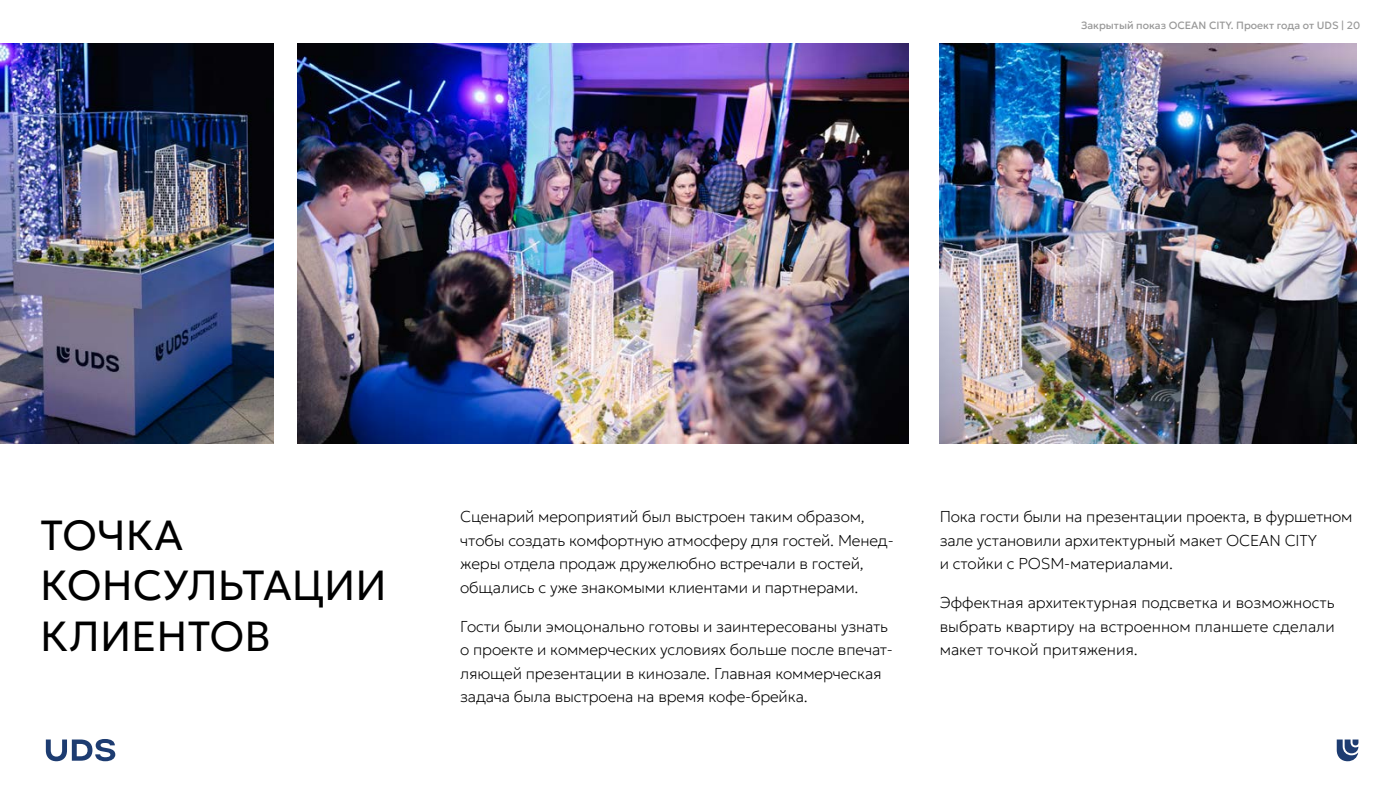
<style>
.page{position:relative;width:1400px;height:788px;background:#fff}
.page>*{position:absolute;margin:0;border:0;box-sizing:border-box;transform-origin:0 0}
.t1{font:300 42px/50.4px "Geologica";color:#000}
.t2{font:100 15.75px/23.6px "Geologica";letter-spacing:-.01em;color:#000}
.t3{font:10.5px "Geologica";color:#999}
</style>
<div class="page">
<img style="left:940px;top:44px;width:416px;height:399px">
<img style="left:298px;top:44px;width:610px;height:399px">
<img style="left:0;top:44px;width:274px;height:399px">
<svg style="left:45px;top:739px;width:70px;height:22px"></svg>
<svg style="left:1337px;top:739px;width:22px;height:22px"></svg>
<p class="t3" style="left:1081px;top:16px;width:281px">Закрытый показ OCEAN CITY. Проект года от UDS | 20</p>
<h1 class="t1" style="left:40px;top:506px;width:348px">ТОЧКА<br>КОНСУЛЬТАЦИИ<br>КЛИЕНТОВ</h1>
<p class="t2" style="left:460px;top:503px;width:435px">Сценарий мероприятий был выстроен таким образом, чтобы создать комфортную атмосферу для гостей. Менед&shy;жеры отдела продаж дружелюбно встречали в гостей, общались с уже знакомыми клиентами и партнерами.</p>
<p class="t2" style="left:460px;top:612px;width:434px">Гости были эмоцонально готовы и заинтересованы узнать о проекте и коммерческих условиях больше после впечат&shy;ляющей презентации в кинозале. Главная коммерческая задача была выстроена на время кофе-брейка.</p>
<p class="t2" style="left:940px;top:503px;width:414px">Пока гости были на презентации проекта, в фуршетном зале установили архитектурный макет OCEAN CITY<br>и стойки с POSM-материалами.</p>
<p class="t2" style="left:940px;top:589px;width:397px;text-align:justify">Эффектная архитектурная подсветка и возможность выбрать квартиру на встроенном планшете сделали макет точкой притяжения.</p>
</div>
